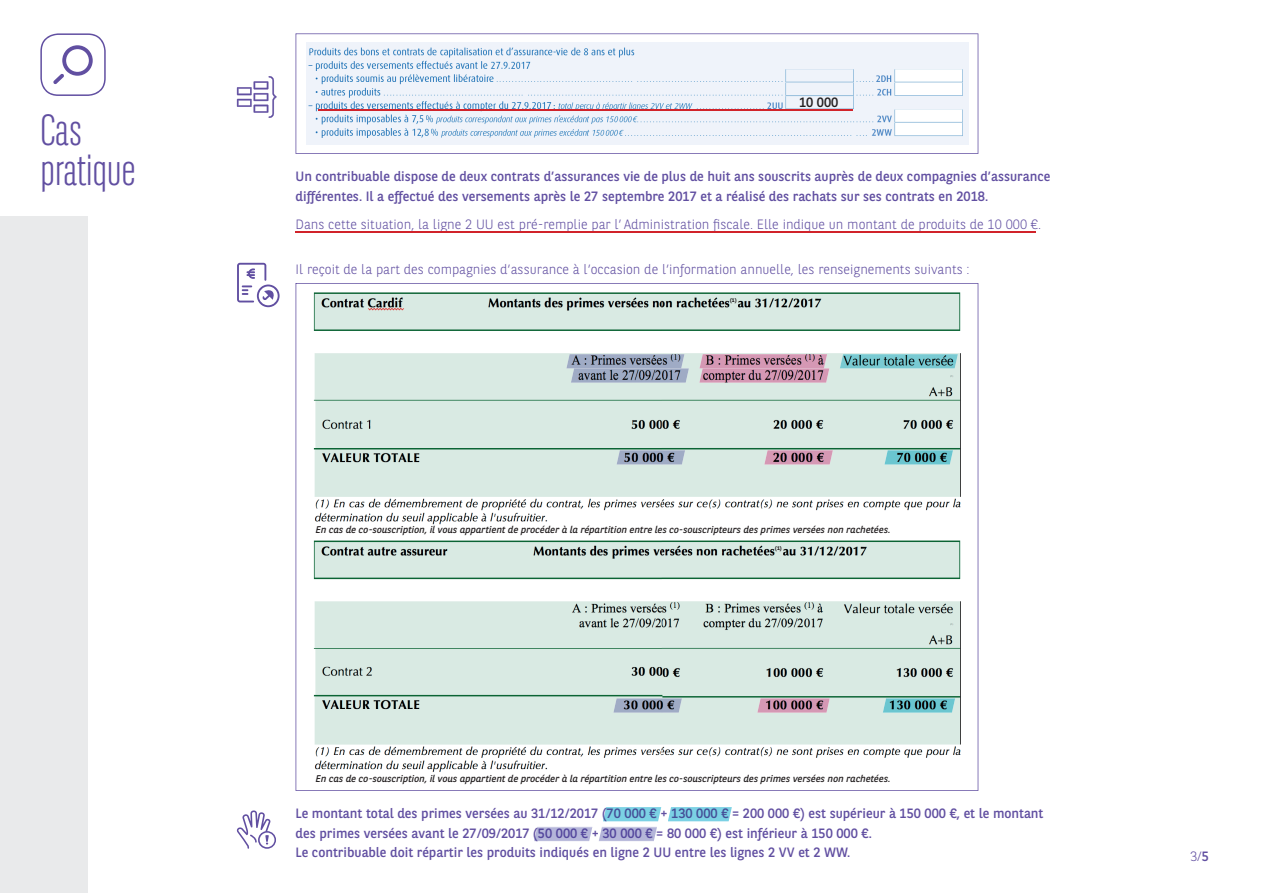
<style>
.page{position:relative;width:1263px;height:893px;background:#fff}
.page>*{position:absolute;margin:0;border:0;box-sizing:border-box;transform-origin:0 0}
.t1{font:300 43.5px/40.5px "BNPP Sans Condensed";color:#614fa1}
.t2{font:13.5px/19.5px "BNPP Sans";color:#614fa1}
.t3{font:300 13.5px "BNPP Sans";color:#614fa1}
.t4{font:13.5px "BNPP Sans";color:#454f97}
.t5{font:13.5px "BNPP Sans";color:#54479d}
.t6{font:13.5px "BNPP Sans";color:#231f20}
.t7{font:italic 9.75px "BNPP Sans";color:#231f20}
.t8{font:700 5.25px "BNPP Sans";color:#231f20}
.s1{font-weight:400}
</style>
<div class="page">
<div style="left:0;top:217px;width:87px;height:676px;background:#e9eaeb"></div>
<svg style="left:40px;top:33px;width:66px;height:63px"></svg>
<hr style="left:296px;top:231px;width:740px;height:2px;background:#d1232a">
<svg style="left:296px;top:33px;width:682px;height:121px;fill:#eff3fa"></svg>
<svg style="left:296px;top:283px;width:682px;height:508px"></svg>
<img style="left:309px;top:289px;width:656px;height:485px">
<svg style="left:237px;top:76px;width:40px;height:42px"></svg>
<svg style="left:237px;top:263px;width:43px;height:44px"></svg>
<img style="left:840px;top:354px;width:118px;height:14px">
<img style="left:884px;top:450px;width:69px;height:14px">
<img style="left:883px;top:698px;width:72px;height:15px">
<hr style="left:606px;top:807px;width:55px;height:1px;background:#7bd1e4">
<svg style="left:603px;top:808px;width:58px;height:13px"></svg>
<hr style="left:671px;top:807px;width:61px;height:1px;background:#7bd1e4">
<svg style="left:668px;top:808px;width:64px;height:13px"></svg>
<img style="left:699px;top:354px;width:128px;height:14px">
<img style="left:764px;top:450px;width:69px;height:14px">
<img style="left:757px;top:698px;width:73px;height:15px">
<img style="left:699px;top:368px;width:130px;height:15px">
<svg style="left:237px;top:810px;width:39px;height:39px"></svg>
<div style="left:732px;top:300px;width:6px;height:9px;background:#dbe9e3"></div>
<div style="left:777px;top:548px;width:6px;height:9px;background:#dbe9e3"></div>
<img style="left:566px;top:354px;width:118px;height:14px">
<img style="left:571px;top:368px;width:118px;height:15px">
<img style="left:617px;top:450px;width:68px;height:14px">
<img style="left:613px;top:698px;width:69px;height:15px">
<hr style="left:534px;top:841px;width:55px;height:1px;background:#b4b5d9">
<svg style="left:534px;top:827px;width:58px;height:14px"></svg>
<hr style="left:599px;top:841px;width:55px;height:1px;background:#b4b5d9">
<svg style="left:599px;top:827px;width:58px;height:14px"></svg>
<h1 class="t1" style="left:40px;top:109px;width:97px">Cas pratique</h1>
<p class="t6" style="left:799px;top:93px;width:41px">10 000</p>
<p class="t2" style="left:296px;top:166px;width:756px">Un contribuable dispose de deux contrats d’assurances vie de plus de huit ans souscrits auprès de deux compagnies d’assurance différentes. Il a effectué des versements après le 27 septembre 2017 et a réalisé des rachats sur ses contrats en 2018.</p>
<p class="t3" style="left:296px;top:215px;width:747px">Dans cette situation, la ligne 2 UU est pré-remplie par l’ Administration fiscale. Elle indique un montant de produits de 10 000 €.</p>
<p class="t3" style="left:296px;top:260px;width:676px">Il reçoit de la part des compagnies d’assurance à l’occasion de l’information annuelle, les renseignements suivants :</p>
<p class="t8" style="left:730px;top:297px;width:8px">(1)</p>
<p class="t7" style="left:316px;top:523px;width:576px">En cas de co-souscription, il vous appartient de procéder à la répartition entre les co-souscripteurs des primes versées non rachetées.</p>
<p class="t8" style="left:775px;top:545px;width:8px">(1)</p>
<p class="t7" style="left:316px;top:771px;width:576px">En cas de co-souscription, il vous appartient de procéder à la répartition entre les co-souscripteurs des primes versées non rachetées.</p>
<p class="t4" style="left:296px;top:804px;width:749px">Le montant total des primes versées au 31/12/2017 (70 000 € + 130 000 € = 200 000 €) est supérieur à 150 000 €, et le montant</p>
<p class="t5" style="left:296px;top:824px;width:578px">des primes versées avant le 27/09/2017 (50 000 € + 30 000 € = 80 000 €) est inférieur à 150 000 €.</p>
<p class="t2" style="left:296px;top:842px;width:556px">Le contribuable doit répartir les produits indiqués en ligne 2 UU entre les lignes 2 VV et 2 WW.</p>
<p class="t3" style="left:1190px;top:847px;width:20px">3/<span class="s1">5</span></p>
</div>
